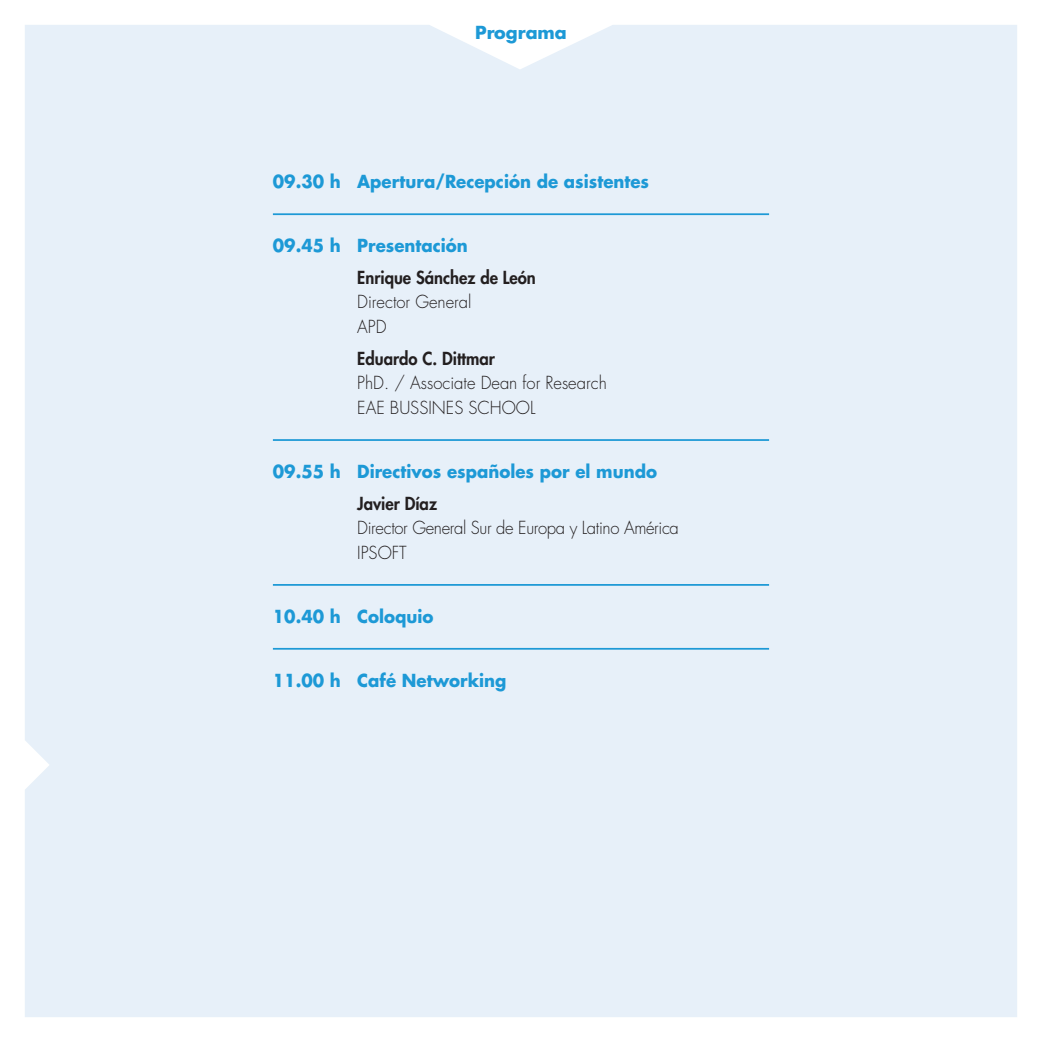
<style>
.page{position:relative;width:1042px;height:1042px;background:#fff}
.page>*{position:absolute;margin:0;border:0;box-sizing:border-box;transform-origin:0 0}
.t1{font:700 17.5px "Futura Std";color:#1d99d6;scale:.95 1}
.t2{font:300 17.5px/24.5px "Futura Std";color:#231f20;scale:.95 1}
.t3{font:800 17.5px "Futura Std";color:#231f20;scale:.95 1}
.t4{font:300 17.5px/24.5px "Futura Std";letter-spacing:-.02em;color:#231f20;scale:.95 1}
.t5{font:700 17.5px "Futura Std";color:#1d99d6}
</style>
<div class="page">
<hr style="left:1041px;top:0;width:1px;height:1042px;background:#3fa1d9">
<div style="left:25px;top:25px;width:992px;height:992px;background:#e7f0f9"></div>
<hr style="left:273px;top:213px;width:496px;height:2px;background:#1d99d6">
<hr style="left:273px;top:439px;width:496px;height:2px;background:#1d99d6">
<hr style="left:273px;top:584px;width:496px;height:2px;background:#1d99d6">
<hr style="left:273px;top:648px;width:496px;height:2px;background:#1d99d6">
<p class="t5" style="left:475px;top:21px;width:93px">Programa</p>
<p class="t1" style="left:273px;top:170px;width:397px">09.30 h Apertura/Recepción de asistentes</p>
<p class="t1" style="left:273px;top:234px;width:207px">09.45 h Presentación</p>
<p class="t3" style="left:357px;top:266px;width:190px">Enrique Sánchez de León</p>
<p class="t2" style="left:357px;top:290px;width:122px">Director General<br>APD</p>
<p class="t3" style="left:357px;top:347px;width:146px">Eduardo C. Dittmar</p>
<p class="t2" style="left:357px;top:371px;width:264px">PhD. / Associate Dean for Research<br>EAE BUSSINES SCHOOL</p>
<p class="t1" style="left:273px;top:459px;width:406px">09.55 h Directivos españoles por el mundo</p>
<p class="t3" style="left:357px;top:492px;width:85px">Javier Díaz</p>
<p class="t4" style="left:357px;top:516px;width:340px">Director General Sur de Europa y Latino América<br>IPSOFT</p>
<p class="t1" style="left:273px;top:604px;width:171px">10.40 h Coloquio</p>
<p class="t1" style="left:273px;top:668px;width:247px">11.00 h Café Networking</p>
</div>
